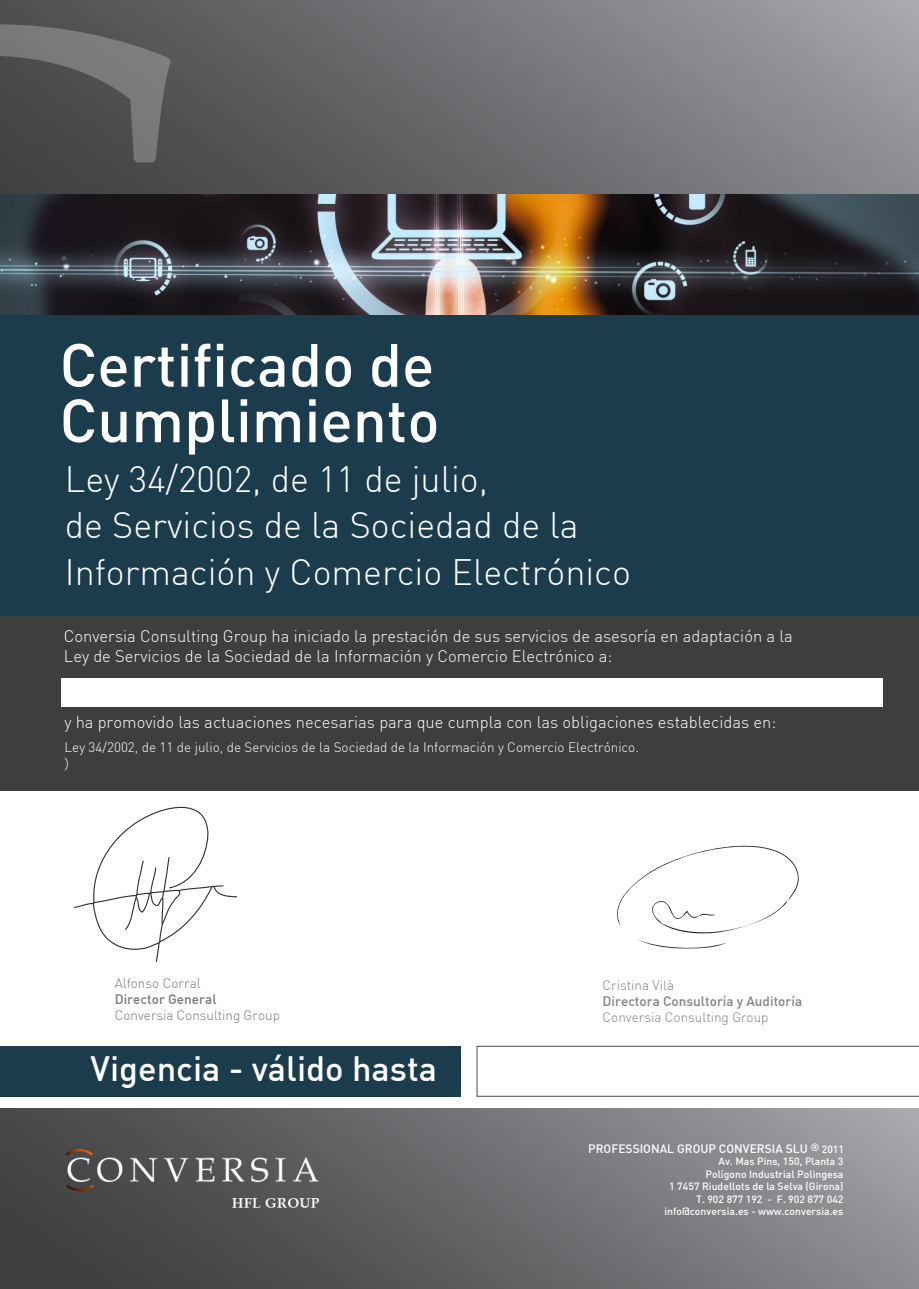
<style>
.page{position:relative;width:919px;height:1289px;background:#fff}
.page>*{position:absolute;margin:0;border:0;box-sizing:border-box;transform-origin:0 0}
.t1{font:60px/55.5px "DIN Medium";color:#fff}
.t2{font:36px/46px "DIN Light";color:#fff}
.t3{font:500 34.5px "DIN";color:#fff}
.t4{font:34.5px "DIN Medium";color:#fff}
.t5{font:16.5px/20.4px "DIN Light";color:#fff}
.t6{font:13.5px "DIN Light";color:#fff}
.t7{font:300 13.5px "DIN";color:#76787b}
.t8{font:300 13.5px "DIN";color:#808285}
.t9{font:500 13.5px "DIN";color:#808285}
.t10{font:500 13.5px "DIN";color:#76787b}
.t11{font:500 12px "DIN";color:#fff}
.t12{font:500 10.5px/12.6px "DIN";color:#fff;text-align:right}
.s1{font-family:"DIN";font-weight:300}
.s2{font-family:"DIN Medium";font-weight:400}
.s3{font-size:10.5px}
.s4{font-family:"DIN Medium";font-weight:400;font-size:10.5px}
</style>
<div class="page">
<svg style="left:0;top:0;width:918px;height:194px;background:#737477"></svg>
<svg style="left:0;top:1108px;width:918px;height:180px;background:#6b6d6f"></svg>
<div style="left:0;top:491px;width:918px;height:300px;background:#3e3e3f"></div>
<svg style="left:0;top:24px;width:176px;height:170px;background:#565758"></svg>
<div style="left:61px;top:678px;width:821px;height:29px;background:#fff"></div>
<svg style="left:617px;top:845px;width:182px;height:104px"></svg>
<svg style="left:73px;top:806px;width:165px;height:156px"></svg>
<svg style="left:476px;top:1045px;width:442px;height:51px"></svg>
<div style="left:0;top:314px;width:918px;height:301px;background:#1b3c4d"></div>
<img style="left:0;top:194px;width:918px;height:120px">
<div style="left:0;top:1046px;width:461px;height:51px;background:#1b3c4d"></div>
<img style="left:56px;top:1140px;width:277px;height:77px">
<h1 class="t1" style="left:60px;top:335px;width:381px">Certificado de<br>Cumplimiento</h1>
<h2 class="t2" style="left:65px;top:456px;width:567px">Ley 34/2002, de 11 de julio,<br>de Servicios de la Sociedad de la<br>Información y Comercio Electrónico</h2>
<p class="t5" style="left:64px;top:625px;width:730px">Conversia Consulting Group ha iniciado la prestación de sus servicios de asesoría en adaptación a la<br>Ley de Servicios de la Sociedad de la Información y Comercio Electrónico a<span class="s1">:</span></p>
<p class="t5" style="left:64px;top:711px;width:713px"><span class="s1">y ha</span> promovido las actuaciones necesarias para que cumpla con las obligaciones establecidas en<span class="s1">:</span></p>
<p class="t6" style="left:64px;top:738px;width:576px"><span class="s1">Ley</span> 34/2002, de 11 de julio, de Servicios de la Sociedad de la Información y Comercio Electrónico<span class="s1">.</span></p>
<p class="t7" style="left:115px;top:974px;width:87px">Alfonso Corral</p>
<p class="t10" style="left:115px;top:990px;width:103px">Director General</p>
<p class="t7" style="left:115px;top:1007px;width:167px">Conversia Consulting Group</p>
<h3 class="t4" style="left:90px;top:1046px;width:348px">Vigencia - válido hasta</h3>
<h3 class="t3" style="left:99px;top:1050px;width:365px">Vigencia - válido hasta</h3>
<p class="t8" style="left:602px;top:976px;width:73px">Cristina Vilà</p>
<p class="t9" style="left:602px;top:992px;width:201px">Directora Consultoría y Auditoría</p>
<p class="t8" style="left:602px;top:1008px;width:167px">Conversia Consulting Group</p>
<p class="t11" style="left:588px;top:1140px;width:257px">PROFESSIONAL GROUP CONVERSIA S<span class="s2">LU</span> <span class="s3">® 201</span><span class="s4">1</span></p>
<p class="t12" style="left:664px;top:1154px;width:180px">Av. Mas Pins, 150, Planta 3<br>Polígono Industrial Polingesa<br>1 7457 Riudellots de la Selva (Girona)<br>T. 902 877 192 - F. 902 877 042 info@conversia.es - www.conversia.es</p>
</div>
